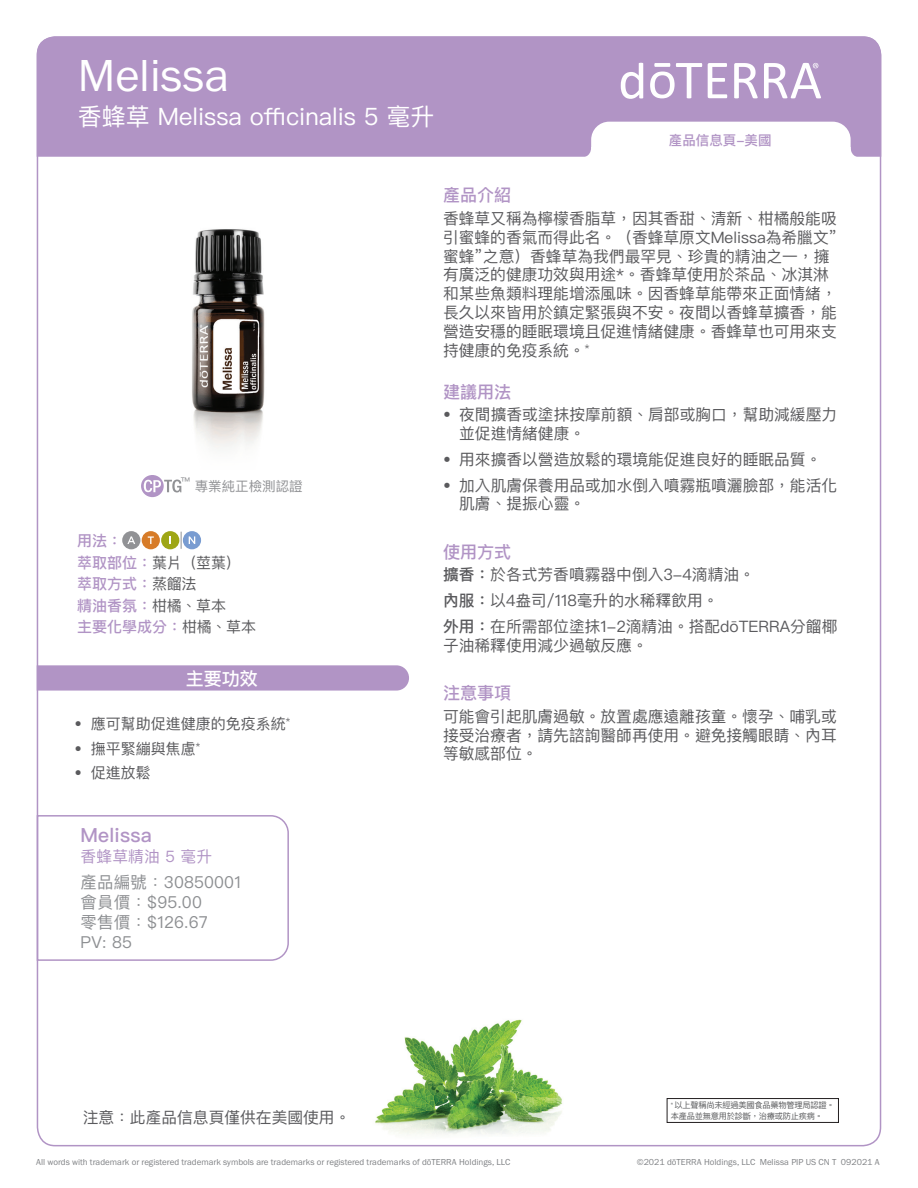
<style>
.page{position:relative;width:918px;height:1188px;background:#fff}
.page>*{position:absolute;margin:0;border:0;box-sizing:border-box;transform-origin:0 0}
.Main_H1{font:46.5px "Franklin Gothic URW Boo";color:#fff}
.Main_H2{font:24px "Ping Fang TC";color:#fff}
.Tag_H1{font:500 19.5px "Ping Fang TC";letter-spacing:.01em;color:#b194c5}
.t1{font:500 18px "Ping Fang TC";color:#fff}
.Purple_Headers{font:500 17.1px "Ping Fang TC";color:#b194c5}
.Tag_details{font:16.5px "Ping Fang TC";letter-spacing:.01em;color:#8d8f92}
.Body{font:15.75px/18.9px "Ping Fang TC";color:#5a5a5d}
.Directions_Bold_Attr{font:15.75px/18.9px "Ping Fang TC";color:#5a5a5d}
.Tag_H2{font:15.75px "Ping Fang TC";letter-spacing:.01em;color:#b194c5}
.Oil_Attribute_Panel{font:15px "Ping Fang TC";color:#5a5a5d}
.Oil_Attribute_Panel-2{font:500 15px "Ping Fang TC";color:#b194c5}
.Directions_Bold_Attr-2{font:13.5px "Ping Fang TC";color:#919295}
.t2{font:500 13.5px "Ping Fang TC";color:#b194c5}
.t3{font:9px "Franklin Gothic URW Boo";color:#808285}
.t4{font:8.25px/10.5px "Ping Fang TC";letter-spacing:-.03em;color:#57585a}
.s1{font-weight:500;color:#b194c5}
.s2{font-weight:400;color:#5a5a5d}
.s3{font-weight:500}
</style>
<div class="page">
<div style="left:37px;top:36px;width:844px;height:121px;background:#b194c5"></div>
<svg style="left:734px;top:63px;width:24px;height:35px"></svg>
<svg style="left:708px;top:63px;width:19px;height:35px"></svg>
<svg style="left:650px;top:63px;width:52px;height:35px"></svg>
<svg style="left:621px;top:63px;width:22px;height:36px"></svg>
<svg style="left:764px;top:63px;width:57px;height:35px"></svg>
<svg style="left:581px;top:122px;width:280px;height:35px"></svg>
<img style="left:192px;top:229px;width:73px;height:220px">
<img style="left:375px;top:1019px;width:188px;height:115px">
<svg style="left:181px;top:532px;width:1px;height:17px"></svg>
<div style="left:122px;top:531px;width:18px;height:18px;background:#919295;border-radius:50%"></div>
<svg style="left:127px;top:536px;width:8px;height:8px"></svg>
<div style="left:142px;top:531px;width:18px;height:18px;background:#d77c29;border-radius:50%"></div>
<svg style="left:148px;top:536px;width:6px;height:8px"></svg>
<div style="left:161px;top:531px;width:18px;height:18px;background:#9ea615;border-radius:50%"></div>
<div style="left:183px;top:531px;width:18px;height:18px;background:#799cd1;border-radius:50%"></div>
<svg style="left:189px;top:536px;width:6px;height:8px"></svg>
<svg style="left:37px;top:665px;width:372px;height:26px;background:#b397c7"></svg>
<svg style="left:36px;top:814px;width:253px;height:148px"></svg>
<svg style="left:141px;top:475px;width:40px;height:22px"></svg>
<div style="left:667px;top:1098px;width:172px;height:25px;border:1px solid #231f20"></div>
<p class="Main_H1" style="left:78px;top:47px;width:153px">Melissa</p>
<p class="Main_H2" style="left:78px;top:102px;width:358px">香蜂草 Melissa officinalis 5 毫升</p>
<p class="t2" style="left:669px;top:132px;width:104px">產品信息頁-美國</p>
<p class="Directions_Bold_Attr-2" style="left:181px;top:478px;width:123px"><sup>™</sup> 專業純正檢測認證</p>
<p class="Oil_Attribute_Panel-2" style="left:77px;top:532px;width:46px">用法：</p>
<p class="Oil_Attribute_Panel" style="left:77px;top:553px;width:165px"><span class="s1">萃取部位：</span>葉片（莖葉）</p>
<p class="Oil_Attribute_Panel-2" style="left:77px;top:575px;width:121px">萃取方式：<span class="s2">蒸餾法</span></p>
<p class="Oil_Attribute_Panel-2" style="left:77px;top:596px;width:150px">精油香氛：<span class="s2">柑橘、草本</span></p>
<p class="Oil_Attribute_Panel-2" style="left:77px;top:617px;width:180px">主要化學成分：<span class="s2">柑橘、草本</span></p>
<p class="t1" style="left:186px;top:667px;width:74px">主要功效</p>
<p class="Oil_Attribute_Panel" style="left:75px;top:714px;width:217px">• 應可幫助促進健康的免疫系統<sup>*</sup></p>
<p class="Oil_Attribute_Panel" style="left:75px;top:739px;width:127px">• 撫平緊繃與焦慮<sup>*</sup></p>
<p class="Oil_Attribute_Panel" style="left:75px;top:764px;width:78px">• 促進放鬆</p>
<p class="Purple_Headers" style="left:443px;top:185px;width:70px">產品介紹</p>
<p class="Body" style="left:443px;top:209px;width:396px">香蜂草又稱為檸檬香脂草，因其香甜、清新、柑橘般能吸引蜜蜂的香氣而得此名。（香蜂草原文Melissa為希臘文”蜜蜂”之意）香蜂草為我們最罕見、珍貴的精油之一，擁有廣泛的健康功效與用途*。香蜂草使用於茶品、冰淇淋和某些魚類料理能增添風味。因香蜂草能帶來正面情緒，長久以來皆用於鎮定緊張與不安。夜間以香蜂草擴香，能營造安穩的睡眠環境且促進情緒健康。香蜂草也可用來支持健康的免疫系統。<sup>*</sup></p>
<p class="Purple_Headers" style="left:443px;top:381px;width:70px">建議用法</p>
<p class="Body" style="left:459px;top:405px;width:379px;text-indent:-16px">• 夜間擴香或塗抹按摩前額、肩部或胸口，幫助減緩壓力並促進情緒健康。</p>
<p class="Body" style="left:443px;top:450px;width:380px">• 用來擴香以營造放鬆的環境能促進良好的睡眠品質。</p>
<p class="Body" style="left:459px;top:476px;width:379px;text-indent:-16px">• 加入肌膚保養用品或加水倒入噴霧瓶噴灑臉部，能活化肌膚、提振心靈。</p>
<p class="Purple_Headers" style="left:443px;top:542px;width:70px">使用方式</p>
<p class="Directions_Bold_Attr" style="left:443px;top:566px;width:313px"><span class="s3">擴香：</span>於各式芳香噴霧器中倒入3-4滴精油。</p>
<p class="Directions_Bold_Attr" style="left:443px;top:591px;width:277px"><span class="s3">內服：</span>以4盎司/118毫升的水稀釋飲用。</p>
<p class="Directions_Bold_Attr" style="left:443px;top:617px;width:396px"><span class="s3">外用：</span>在所需部位塗抹1-2滴精油。搭配dōTERRA分餾椰子油稀釋使用減少過敏反應。</p>
<p class="Purple_Headers" style="left:443px;top:683px;width:70px">注意事項</p>
<p class="Body" style="left:443px;top:707px;width:395px;text-align:justify">可能會引起肌膚過敏。放置處應遠離孩童。懷孕、哺乳或接受治療者，請先諮詢醫師再使用。避免接觸眼睛、內耳等敏感部位。</p>
<p class="Tag_H1" style="left:81px;top:823px;width:73px">Melissa</p>
<p class="Tag_H2" style="left:81px;top:847px;width:133px">香蜂草精油 5 毫升</p>
<p class="Tag_details" style="left:81px;top:872px;width:162px">產品編號：30850001</p>
<p class="Tag_details" style="left:81px;top:892px;width:123px">會員價：$95.00</p>
<p class="Tag_details" style="left:81px;top:912px;width:129px">零售價：$126.67</p>
<p class="Tag_details" style="left:81px;top:932px;width:53px">PV: 85</p>
<p class="Body" style="left:83px;top:1108px;width:269px">注意：此產品信息頁僅供在美國使用。</p>
<p class="t4" style="left:671px;top:1100px;width:165px"><sup>*</sup> 以上聲稱尚未經過美國食品藥物管理局認證。本產品並無意用於診斷，治療或防止疾病。</p>
<p class="t3" style="left:36px;top:1156px;width:476px">All words with trademark or registered trademark symbols are trademarks or registered trademarks of dōTERRA Holdings, LLC</p>
<p class="t3" style="left:637px;top:1156px;width:245px">©2021 dōTERRA Holdings, LLC Melissa PIP US CN T 092021 A</p>
</div>
